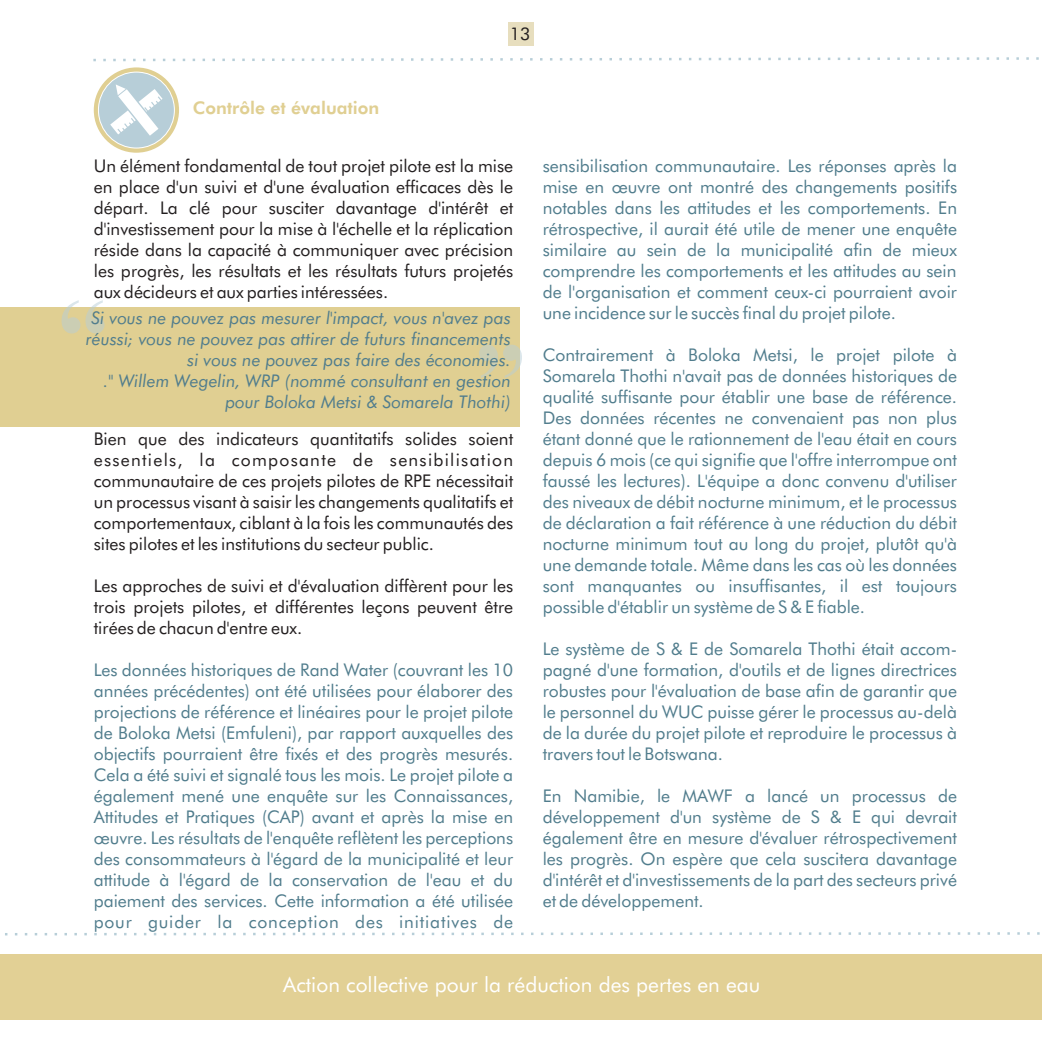
<style>
.page{position:relative;width:1042px;height:1042px;background:#fff}
.page>*{position:absolute;margin:0;border:0;box-sizing:border-box;transform-origin:0 0}
.t1{font:700 102.38px "Times New Roman";color:rgb(183 206 216/.5)}
.t2{font:21px "Futura BT";color:#fff}
.t3{font:17.5px/21px "Futura BT";color:#517d8d;text-align:justify}
.t4{font:17.5px/21px "Futura BT";color:#231f20;text-align:justify}
.t5{font:italic 17.5px/21px "Futura BT";color:#517d8d;text-align:right}
.t6{font:800 17.5px "Futura BT";color:#e0cf92}
</style>
<div class="page">
<div style="left:508px;top:22px;width:26px;height:23px;background:#e7debe"></div>
<div style="left:0;top:954px;width:1042px;height:65px;background:#e2d095"></div>
<svg style="left:93px;top:57px;width:946px;height:5px"></svg>
<svg style="left:5px;top:932px;width:1035px;height:4px"></svg>
<div style="left:0;top:307px;width:519px;height:119px;background:#e0cf92"></div>
<svg style="left:94px;top:67px;width:85px;height:86px"></svg>
<div style="left:98px;top:72px;width:77px;height:77px;background:#b7ced8;border:1px solid #fff;border-radius:50%"></div>
<svg style="left:110px;top:84px;width:52px;height:52px"></svg>
<p class="t4" style="left:510px;top:25px;width:22px">13</p>
<p class="t6" style="left:193px;top:101px;width:188px">Contrôle et évaluation</p>
<p class="t4" style="left:94px;top:157px;width:421px">Un élément fondamental de tout projet pilote est la mise en place d'un suivi et d'une évaluation efficaces dès le départ. La clé pour susciter davantage d'intérêt et d'investissement pour la mise à l'échelle et la réplication réside dans la capacité à communiquer avec précision les progrès, les résultats et les résultats futurs projetés aux décideurs et aux parties intéressées.</p>
<h1 class="t1" style="left:57px;top:300px;width:53px">“</h1>
<p class="t5" style="left:91px;top:309px;width:421px">Si vous ne pouvez pas mesurer l'impact, vous n'avez pas</p>
<h1 class="t1" style="left:526px;top:378px;width:53px;rotate:-180deg">“</h1>
<p class="t5" style="left:86px;top:330px;width:426px">réussi; vous ne pouvez pas attirer de futurs financements si vous ne pouvez pas faire des économies.<br>." Willem Wegelin, WRP (nommé consultant en gestion pour Boloka Metsi &amp; Somarela Thothi)</p>
<p class="t4" style="left:94px;top:430px;width:421px">Bien que des indicateurs quantitatifs solides soient essentiels, la composante de sensibilisation communautaire de ces projets pilotes de RPE nécessitait un processus visant à saisir les changements qualitatifs et comportementaux, ciblant à la fois les communautés des sites pilotes et les institutions du secteur public.</p>
<p class="t4" style="left:94px;top:577px;width:421px">Les approches de suivi et d'évaluation diffèrent pour les trois projets pilotes, et différentes leçons peuvent être tirées de chacun d'entre eux.</p>
<p class="t3" style="left:94px;top:661px;width:421px">Les données historiques de Rand Water (couvrant les 10 années précédentes) ont été utilisées pour élaborer des projections de référence et linéaires pour le projet pilote de Boloka Metsi (Emfuleni), par rapport auxquelles des objectifs pourraient être fixés et des progrès mesurés.<br>Cela a été suivi et signalé tous les mois. Le projet pilote a également mené une enquête sur les Connaissances, Attitudes et Pratiques (CAP) avant et après la mise en œuvre. Les résultats de l'enquête reflètent les perceptions des consommateurs à l'égard de la municipalité et leur attitude à l'égard de la conservation de l'eau et du paiement des services. Cette information a été utilisée pour guider la conception des initiatives de</p>
<p class="t3" style="left:543px;top:157px;width:416px">sensibilisation communautaire. Les réponses après la mise en œuvre ont montré des changements positifs notables dans les attitudes et les comportements. En rétrospective, il aurait été utile de mener une enquête similaire au sein de la municipalité afin de mieux comprendre les comportements et les attitudes au sein de l'organisation et comment ceux-ci pourraient avoir une incidence sur le succès final du projet pilote.</p>
<p class="t3" style="left:543px;top:346px;width:416px">Contrairement à Boloka Metsi, le projet pilote à Somarela Thothi n'avait pas de données historiques de qualité suffisante pour établir une base de référence.<br>Des données récentes ne convenaient pas non plus étant donné que le rationnement de l'eau était en cours depuis 6 mois (ce qui signifie que l'offre interrompue ont faussé les lectures). L'équipe a donc convenu d'utiliser des niveaux de débit nocturne minimum, et le processus de déclaration a fait référence à une réduction du débit nocturne minimum tout au long du projet, plutôt qu'à une demande totale. Même dans les cas où les données sont manquantes ou insuffisantes, il est toujours possible d'établir un système de S &amp; E fiable.</p>
<p class="t3" style="left:543px;top:640px;width:416px">Le système de S &amp; E de Somarela Thothi était accom&shy;pagné d'une formation, d'outils et de lignes directrices robustes pour l'évaluation de base afin de garantir que le personnel du WUC puisse gérer le processus au-delà de la durée du projet pilote et reproduire le processus à travers tout le Botswana.</p>
<p class="t3" style="left:543px;top:787px;width:416px">En Namibie, le MAWF a lancé un processus de développement d'un système de S &amp; E qui devrait également être en mesure d'évaluer rétrospectivement les progrès. On espère que cela suscitera davantage d'intérêt et d'investissements de la part des secteurs privé et de développement.</p>
<p class="t2" style="left:283px;top:976px;width:478px">Action collective pour la réduction des pertes en eau</p>
</div>
